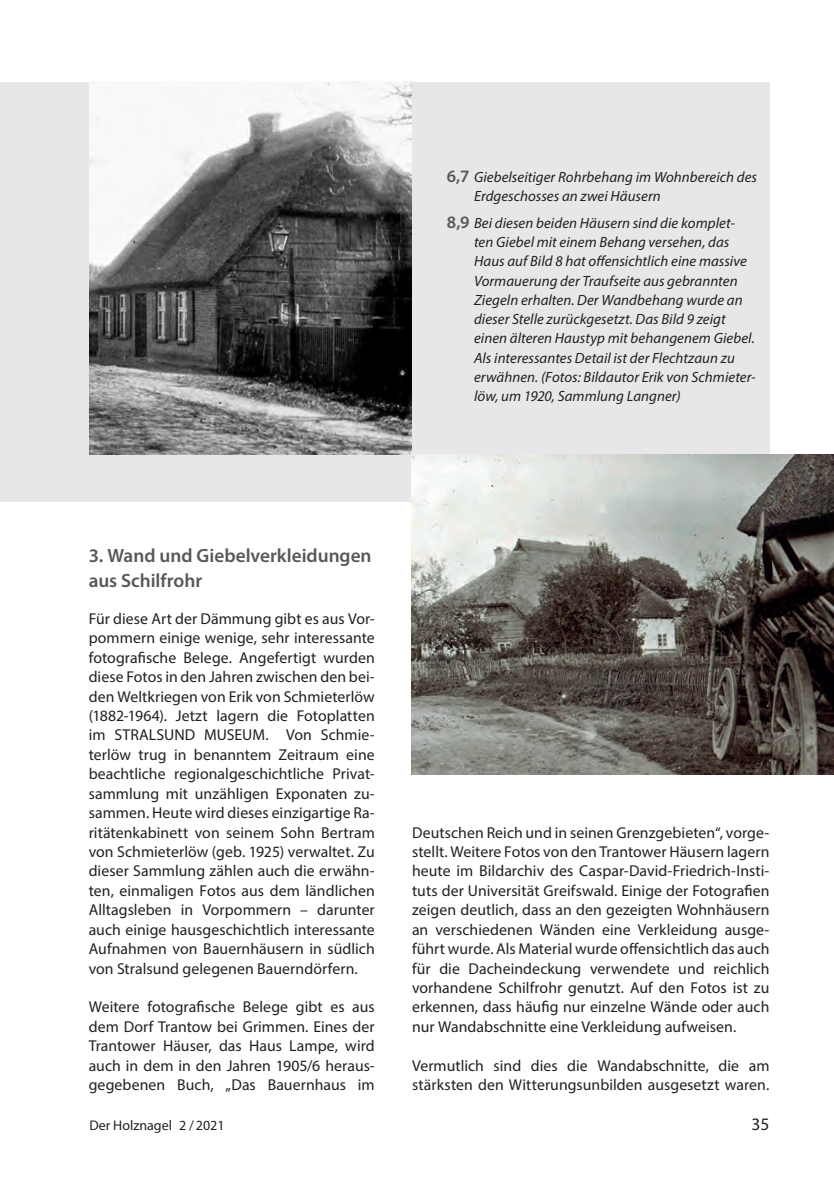
<style>
.page{position:relative;width:834px;height:1181px;background:#fff}
.page>*{position:absolute;margin:0;border:0;box-sizing:border-box;transform-origin:0 0}
.t1{font:600 19.25px/24.5px "Myriad Pro";color:#57585a}
.t2{font:17.5px "Myriad Pro";color:#231f20}
.t3{font:15.75px/19.4px "Myriad Pro";letter-spacing:.005em;color:#231f20;text-align:justify}
.t4{font:italic 14.88px/19.2px "Myriad Pro";letter-spacing:.005em;color:#231f20}
.t5{font:14px "Myriad Pro";color:#231f20}
.s1{font-weight:600;font-style:normal;font-size:17.5px;color:#57585a}
</style>
<div class="page">
<div style="left:0;top:82px;width:769px;height:419px;background:#e6e7e6"></div>
<img style="left:89px;top:82px;width:322px;height:372px">
<img style="left:411px;top:454px;width:422px;height:320px">
<p class="t4" style="left:474px;top:167px;width:284px;text-indent:-27px"><span class="s1">6,7</span> Giebelseitiger Rohrbehang im Wohnbereich des<br>Erdgeschosses an zwei Häusern</p>
<p class="t4" style="left:474px;top:213px;width:283px;text-indent:-27px"><span class="s1">8,9</span> Bei diesen beiden Häusern sind die komplet&shy;ten Giebel mit einem Behang versehen, das Haus auf Bild 8 hat offensichtlich eine massive Vormauerung der Traufseite aus gebrannten Ziegeln erhalten. Der Wandbehang wurde an dieser Stelle zurückgesetzt. Das Bild 9 zeigt einen älteren Haustyp mit behangenem Giebel.<br>Als interessantes Detail ist der Flechtzaun zu erwähnen. (Fotos: Bildautor Erik von Schmieter&shy;löw, um 1920, Sammlung Langner)</p>
<p class="t1" style="left:89px;top:543px;width:284px">3. Wand und Giebelverkleidungen aus Schilfrohr</p>
<p class="t3" style="left:89px;top:608px;width:287px">Für diese Art der Dämmung gibt es aus Vor&shy;pommern einige wenige, sehr interessante fotografische Belege. Angefertigt wurden diese Fotos in den Jahren zwischen den bei&shy;den Weltkriegen von Erik von Schmieterlöw (1882-1964). Jetzt lagern die Fotoplatten im STRALSUND MUSEUM. Von Schmie&shy;terlöw trug in benanntem Zeitraum eine beachtliche regionalgeschichtliche Privat&shy;sammlung mit unzähligen Exponaten zu&shy;sammen. Heute wird dieses einzigartige Ra&shy;ritätenkabinett von seinem Sohn Bertram von Schmieterlöw (geb. 1925) verwaltet. Zu dieser Sammlung zählen auch die erwähn&shy;ten, einmaligen Fotos aus dem ländlichen Alltagsleben in Vorpommern – darunter auch einige hausgeschichtlich interessante Aufnahmen von Bauernhäusern in südlich von Stralsund gelegenen Bauerndörfern.</p>
<p class="t3" style="left:89px;top:997px;width:287px">Weitere fotografische Belege gibt es aus dem Dorf Trantow bei Grimmen. Eines der Trantower Häuser, das Haus Lampe, wird auch in dem in den Jahren 1905/6 heraus&shy;gegebenen Buch, „Das Bauernhaus im</p>
<p class="t3" style="left:412px;top:822px;width:359px">Deutschen Reich und in seinen Grenzgebieten“, vorge&shy;stellt. Weitere Fotos von den Trantower Häusern lagern heute im Bildarchiv des Caspar-David-Friedrich-Insti&shy;tuts der Universität Greifswald. Einige der Fotografien zeigen deutlich, dass an den gezeigten Wohnhäusern an verschiedenen Wänden eine Verkleidung ausge&shy;führt wurde. Als Material wurde offensichtlich das auch für die Dacheindeckung verwendete und reichlich vorhandene Schilfrohr genutzt. Auf den Fotos ist zu erkennen, dass häufig nur einzelne Wände oder auch nur Wandabschnitte eine Verkleidung aufweisen.</p>
<p class="t3" style="left:412px;top:1055px;width:359px">Vermutlich sind dies die Wandabschnitte, die am stärksten den Witterungsunbilden ausgesetzt waren.</p>
<p class="t5" style="left:89px;top:1116px;width:137px">Der Holznagel 2 /2021</p>
<p class="t2" style="left:751px;top:1113px;width:19px">35</p>
</div>
